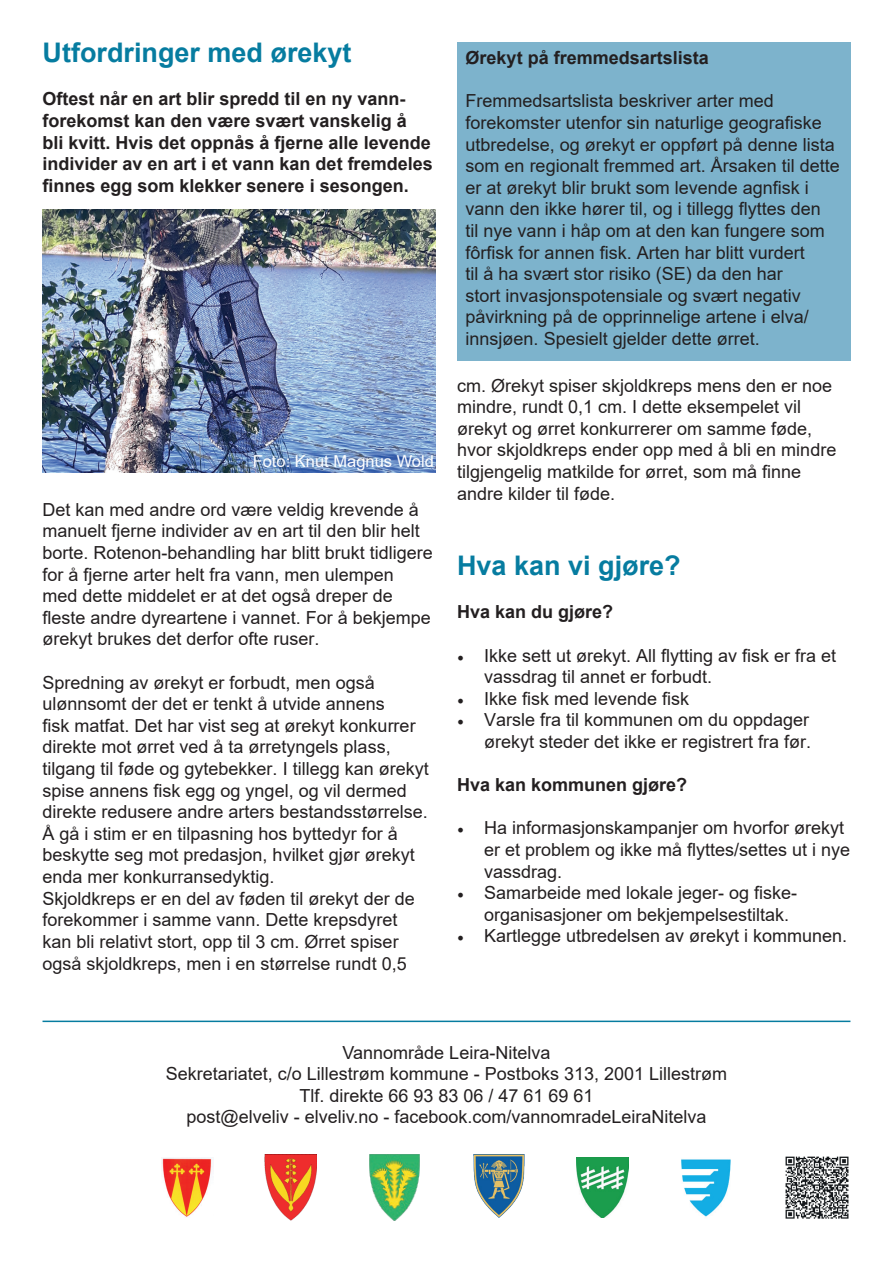
<style>
.page{position:relative;width:893px;height:1263px;background:#fff}
.page>*{position:absolute;margin:0;border:0;box-sizing:border-box;transform-origin:0 0}
.t1{font:700 27px "Arial";color:#067ca0}
.t2{font:18px/21.6px "Arial";color:#231f20}
.t3{font:700 18px/21.6px "Arial";color:#231f20}
.t4{font:16.5px "Arial";color:#fff}
.s1{font-family:"Minion Pro"}
</style>
<div class="page">
<hr style="left:43px;top:1020px;width:807px;height:2px;background:#067ca0">
<img style="left:43px;top:210px;width:393px;height:262px">
<div style="left:457px;top:43px;width:393px;height:318px;background:#7db3cc"></div>
<img style="left:576px;top:1157px;width:52px;height:60px">
<img style="left:681px;top:1159px;width:50px;height:58px">
<img style="left:473px;top:1154px;width:51px;height:63px">
<img style="left:369px;top:1154px;width:51px;height:66px">
<img style="left:265px;top:1154px;width:52px;height:66px">
<img style="left:161px;top:1157px;width:51px;height:60px">
<img style="left:785px;top:1156px;width:64px;height:63px">
<h1 class="t1" style="left:43px;top:34px;width:311px">Utfordringer med ørekyt</h1>
<p class="t3" style="left:43px;top:88px;width:392px">Oftest når en art blir spredd til en ny vann&shy;forekomst kan den være svært vanskelig å<br>bli kvitt. Hvis det oppnås å fjerne alle levende individer av en art i et vann kan det fremdeles finnes egg som klekker senere i sesongen.</p>
<p class="t4" style="left:253px;top:450px;width:183px">Foto: Knut Magnus Wold</p>
<p class="t2" style="left:43px;top:499px;width:392px">Det kan med andre ord være veldig krevende å manuelt fjerne individer av en art til den blir helt borte. Rotenon-behandling har blitt brukt tidligere for å fjerne arter helt fra vann, men ulempen med dette middelet er at det også dreper de fleste andre dyreartene i vannet. For å bekjempe ørekyt brukes det derfor ofte ruser.</p>
<p class="t2" style="left:43px;top:671px;width:388px">Spredning av ørekyt er forbudt, men også ulønnsomt der det er tenkt å utvide annens<br>fisk matfat. Det har vist seg at ørekyt konkurrer direkte mot ørret ved å ta ørretyngels plass, tilgang til føde og gytebekker. I tillegg kan ørekyt spise annens fisk egg og yngel, og vil dermed direkte redusere andre arters bestandsstørrelse.<br>Å gå i stim er en tilpasning hos byttedyr for å beskytte seg mot predasjon, hvilket gjør ørekyt enda mer konkurransedyktig.<br>Skjoldkreps er en del av føden til ørekyt der de forekommer i samme vann. Dette krepsdyret kan bli relativt stort, opp til 3 cm. Ørret spiser også skjoldkreps, men i en størrelse rundt 0,5</p>
<p class="t3" style="left:466px;top:47px;width:245px">Ørekyt på fremmedsartslista</p>
<p class="t2" style="left:466px;top:90px;width:376px">Fremmedsartslista beskriver arter med forekomster utenfor sin naturlige geografiske utbredelse, og ørekyt er oppført på denne lista som en regionalt fremmed art. Årsaken til dette er at ørekyt blir brukt som levende agnfisk i vann den ikke hører til, og i tillegg flyttes den<br>til nye vann i håp om at den kan fungere som fôrfisk for annen fisk. Arten har blitt vurdert<br>til å ha svært stor risiko (SE) da den har<br>stort invasjonspotensiale og svært negativ påvirkning på de opprinnelige artene i elva/ innsjøen. Spesielt gjelder dette ørret.</p>
<p class="t2" style="left:457px;top:374px;width:381px">cm. Ørekyt spiser skjoldkreps mens den er noe mindre, rundt 0,1 cm. I dette eksempelet vil ørekyt og ørret konkurrerer om samme føde, hvor skjoldkreps ender opp med å bli en mindre tilgjengelig matkilde for ørret, som må finne andre kilder til føde.</p>
<h1 class="t1" style="left:457px;top:547px;width:225px">Hva kan vi gjøre?</h1>
<p class="t3" style="left:457px;top:601px;width:158px">Hva kan du gjøre?</p>
<p class="t2" style="left:484px;top:644px;width:354px;text-indent:-27px"><span class="s1">•</span> Ikke sett ut ørekyt. All flytting av fisk er fra et vassdrag til annet er forbudt.</p>
<p class="t2" style="left:457px;top:687px;width:234px"><span class="s1">•</span> Ikke fisk med levende fisk</p>
<p class="t2" style="left:457px;top:709px;width:356px;text-align:right"><span class="s1">•</span> Varsle fra til kommunen om du oppdager ørekyt steder det ikke er registrert fra før.</p>
<p class="t3" style="left:457px;top:774px;width:232px">Hva kan kommunen gjøre?</p>
<p class="t2" style="left:484px;top:817px;width:368px;text-indent:-27px"><span class="s1">•</span> Ha informasjonskampanjer om hvorfor ørekyt er et problem og ikke må flyttes/settes ut i nye vassdrag.</p>
<p class="t2" style="left:484px;top:882px;width:313px;text-indent:-27px"><span class="s1">•</span> Samarbeide med lokale jeger- og fiske&shy;organisasjoner om bekjempelsestiltak.</p>
<p class="t2" style="left:457px;top:925px;width:392px"><span class="s1">•</span> Kartlegge utbredelsen av ørekyt i kommunen.</p>
<p class="t2" style="left:166px;top:1041px;width:563px;text-align:center">Vannområde Leira-Nitelva<br>Sekretariatet, c/o Lillestrøm kommune - Postboks 313, 2001 Lillestrøm Tlf. direkte 66 93 83 06 / 47 61 69 61<br>post@elveliv - elveliv.no - facebook.com/vannomradeLeiraNitelva</p>
</div>
